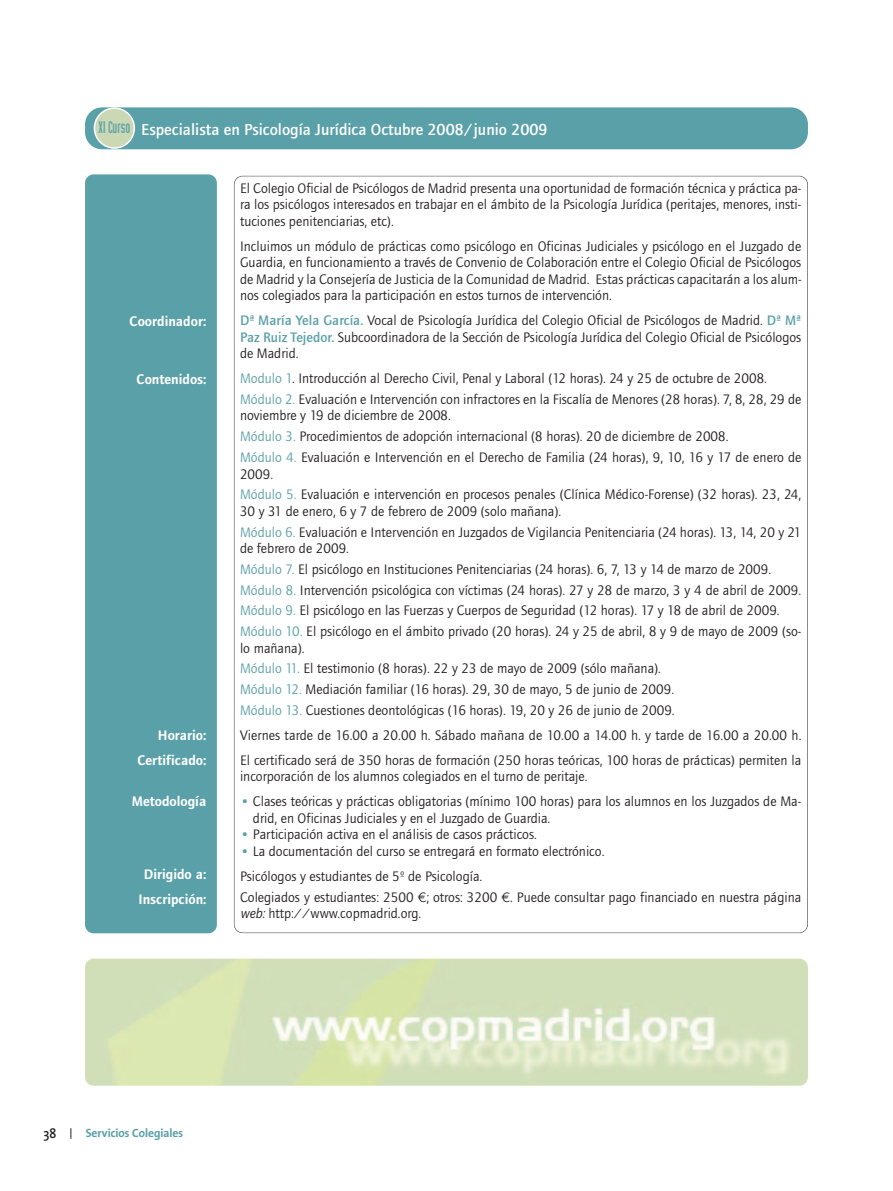
<style>
.page{position:relative;width:893px;height:1191px;background:#fff}
.page>*{position:absolute;margin:0;border:0;box-sizing:border-box;transform-origin:0 0}
.t1{font:500 16.5px "Foundry Journal";color:#fff}
.t2{font:14.25px/20.7px "Foundry Journal";color:#231f20}
.t3{font:600 14.25px/25px "Foundry Journal";color:#fff;text-align:right}
.t4{font:600 13.5px "Thesis Sans";color:#231f20}
.t5{font:700 12px "Thesis Sans";color:#5aa0a8}
.s1{font-family:"Industria Solid A";font-weight:400;color:#5aa0a8}
.s2{font-weight:500;color:#5aa0a8}
.s3{color:#5aa0a8}
.s4{font-family:"Euro Sans ITC"}
.s5{font-style:italic}
</style>
<div class="page">
<div style="left:85px;top:174px;width:132px;height:759px;background:#5aa0a8;border-radius:9px"></div>
<div style="left:85px;top:107px;width:723px;height:42px;background:#5aa0a8;border-radius:17px"></div>
<svg style="left:94px;top:107px;width:41px;height:42px"></svg>
<img style="left:85px;top:958px;width:723px;height:127px;border-radius:9px">
<p class="t1" style="left:99px;top:123px;width:451px"><span class="s1">XI Curso</span> Especialista en Psicología Jurídica Octubre 2008/junio 2009</p>
<p class="t3" style="left:130px;top:310px;width:78px">Coordinador:</p>
<p class="t3" style="left:137px;top:368px;width:71px">Contenidos:</p>
<p class="t3" style="left:137px;top:723px;width:71px">Horario:<br>Certificado:</p>
<p class="t3" style="left:132px;top:790px;width:76px">Metodología</p>
<p class="t3" style="left:139px;top:863px;width:69px;text-align:center">Dirigido a:<br>Inscripción:</p>
<p class="t2" style="left:240px;top:179px;width:563px;line-height:16.5px;text-align:justify">El Colegio Oficial de Psicólogos de Madrid presenta una oportunidad de formación técnica y práctica pa&shy;ra los psicólogos interesados en trabajar en el ámbito de la Psicología Jurídica (peritajes, menores, insti&shy;tuciones penitenciarias, etc).</p>
<p class="t2" style="left:240px;top:237px;width:563px;line-height:16.5px;text-align:justify">Incluimos un módulo de prácticas como psicólogo en Oficinas Judiciales y psicólogo en el Juzgado de Guardia, en funcionamiento a través de Convenio de Colaboración entre el Colegio Oficial de Psicólogos de Madrid y la Consejería de Justicia de la Comunidad de Madrid. Estas prácticas capacitarán a los alum&shy;nos colegiados para la participación en estos turnos de intervención.</p>
<p class="t2" style="left:240px;top:312px;width:563px;line-height:16.5px;text-align:justify"><span class="s2">Dª María Yela García.</span> Vocal de Psicología Jurídica del Colegio Oficial de Psicólogos de Madrid. <span class="s2">Dª Mª Paz Ruiz Tejedor.</span> Subcoordinadora de la Sección de Psicología Jurídica del Colegio Oficial de Psicólogos de Madrid.</p>
<p class="t2" style="left:240px;top:368px;width:563px"><span class="s3">Modulo 1</span>. Introducción al Derecho Civil, Penal y Laboral (12 horas). 24 y 25 de octubre de 2008.<br><span class="s3">Módulo 2.</span> Evaluación e Intervención con infractores en la Fiscalía de Menores (28 horas). 7, 8, 28, 29 de</p>
<p class="t2" style="left:240px;top:405px;width:563px">noviembre y 19 de diciembre de 2008.<br><span class="s3">Módulo 3.</span> Procedimientos de adopción internacional (8 horas). 20 de diciembre de 2008.<br><span class="s3">Módulo 4.</span> Evaluación e Intervención en el Derecho de Familia (24 horas), 9, 10, 16 y 17 de enero de</p>
<p class="t2" style="left:240px;top:463px;width:563px">2009.<br><span class="s3">Módulo 5.</span> Evaluación e intervención en procesos penales (Clínica Médico-Forense) (32 horas). 23, 24,</p>
<p class="t2" style="left:240px;top:500px;width:563px">30 y 31 de enero, 6 y 7 de febrero de 2009 (solo mañana).<br><span class="s3">Módulo 6.</span> Evaluación e Intervención en Juzgados de Vigilancia Penitenciaria (24 horas). 13, 14, 20 y 21</p>
<p class="t2" style="left:240px;top:538px;width:563px">de febrero de 2009.<br><span class="s3">Módulo 7.</span> El psicólogo en Instituciones Penitenciarias (24 horas). 6, 7, 13 y 14 de marzo de 2009.<br><span class="s3">Módulo 8.</span> Intervención psicológica con víctimas (24 horas). 27 y 28 de marzo, 3 y 4 de abril de 2009.<br><span class="s3">Módulo 9.</span> El psicólogo en las Fuerzas y Cuerpos de Seguridad (12 horas). 17 y 18 de abril de 2009.<br><span class="s3">Módulo 10.</span> El psicólogo en el ámbito privado (20 horas). 24 y 25 de abril, 8 y 9 de mayo de 2009 (so-</p>
<p class="t2" style="left:240px;top:637px;width:436px">lo mañana).<br><span class="s3">Módulo 11.</span> El testimonio (8 horas). 22 y 23 de mayo de 2009 (sólo mañana).<br><span class="s3">Módulo 12.</span> Mediación familiar (16 horas). 29, 30 de mayo, 5 de junio de 2009.<br><span class="s3">Módulo 13.</span> Cuestiones deontológicas (16 horas). 19, 20 y 26 de junio de 2009.</p>
<p class="t2" style="left:240px;top:722px;width:563px;line-height:25px">Viernes tarde de 16.00 a 20.00 h. Sábado mañana de 10.00 a 14.00 h. y tarde de 16.00 a 20.00 h.<br>El certificado será de 350 horas de formación (250 horas teóricas, 100 horas de prácticas) permiten la</p>
<p class="t2" style="left:240px;top:766px;width:349px">incorporación de los alumnos colegiados en el turno de peritaje.</p>
<p class="t2" style="left:253px;top:793px;width:550px;line-height:16.5px;text-indent:-13px"><span class="s3">•</span> Clases teóricas y prácticas obligatorias (mínimo 100 horas) para los alumnos en los Juzgados de Ma&shy;drid, en Oficinas Judiciales y en el Juzgado de Guardia.</p>
<p class="t2" style="left:240px;top:824px;width:298px"><span class="s3">•</span> Participación activa en el análisis de casos prácticos.</p>
<p class="t2" style="left:240px;top:838px;width:366px;line-height:25px"><span class="s3">•</span> La documentación del curso se entregará en formato electrónico.<br>Psicólogos y estudiantes de 5º de Psicología.</p>
<p class="t2" style="left:240px;top:888px;width:563px;line-height:16.5px">Colegiados y estudiantes: 2500 <span class="s4">¤</span>; otros: 3200 <span class="s4">¤</span>. Puede consultar pago financiado en nuestra página <span class="s5">web:</span> http://www.copmadrid.org.</p>
<p class="t4" style="left:43px;top:1128px;width:14px">38</p>
<p class="t5" style="left:86px;top:1128px;width:99px">Servicios Colegiales</p>
</div>
